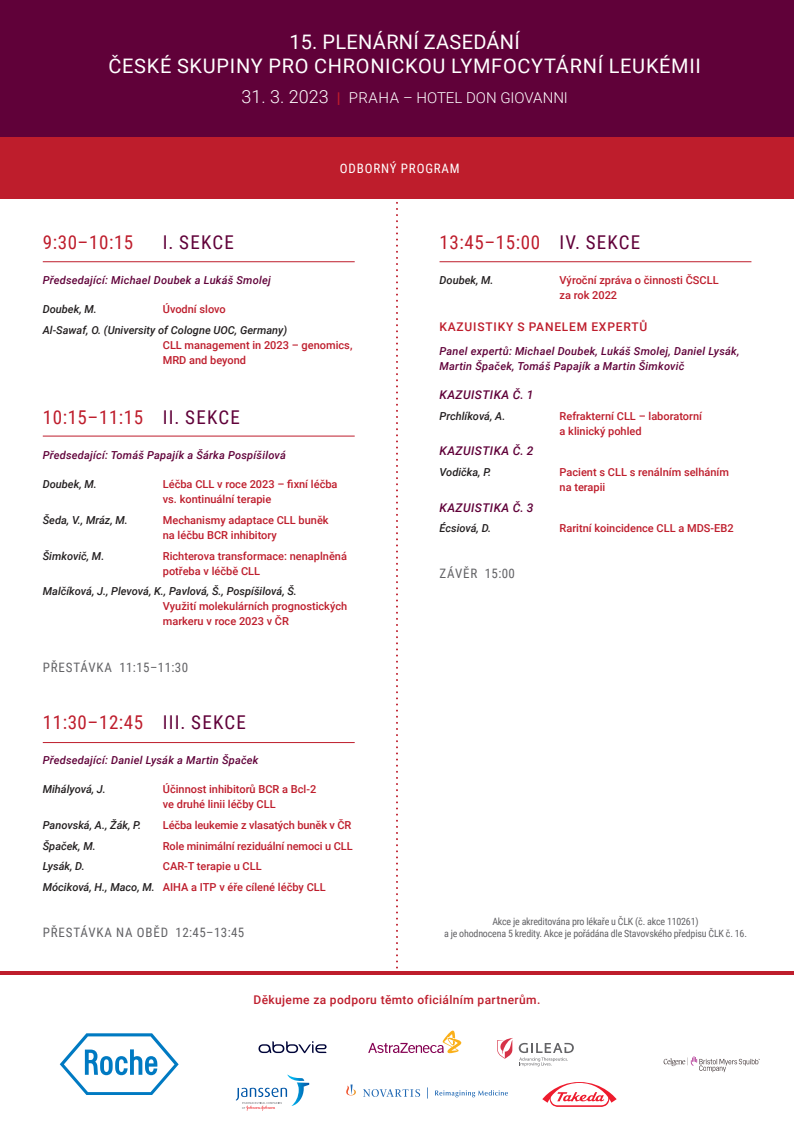
<style>
.page{position:relative;width:794px;height:1134px;background:#fff}
.page>*{position:absolute;margin:0;border:0;box-sizing:border-box;transform-origin:0 0}
.t1{font:20px/24px "Roboto";letter-spacing:.035em;color:#fff;text-align:center}
.blok{font:19px "Roboto Condensed";letter-spacing:.05em;color:#be1d2c}
.blok-2{font:19px "Roboto Condensed";letter-spacing:.065em;color:#600139}
.t2{font:300 15px "Roboto";color:#fff}
.prestavka{font:13px "Roboto Condensed";letter-spacing:.045em;color:#636366}
.prestavka-2{font:13px "Roboto Condensed";letter-spacing:.065em;color:#636366}
.blok-3{font:13px "Roboto Condensed";letter-spacing:.065em;color:#fff}
.blok-4{font:500 12px "Roboto";letter-spacing:.03em;color:#be1d2c}
.text{font:italic 500 12px "Roboto";letter-spacing:.035em;color:#600139}
.blok-5{font:500 12px "Roboto";letter-spacing:.065em;color:#be1d2c}
.text-2{font:500 11px/15px "Roboto";color:#be1d2c}
.text-3{font:italic 500 11px/15px "Roboto";color:#231f20}
.predsedajici{font:italic 500 11px/15px "Roboto";letter-spacing:.02em;color:#600139}
.t3{font:10px "Roboto Condensed";letter-spacing:-.02em;color:#636366}
.s1{font-size:18px}
.s2{font-family:"Roboto Condensed";font-weight:700;color:#be1d2c}
.s3{font-style:normal;color:#be1d2c}
.s4{color:#600139}
.s5{font-style:italic;color:#231f20}
</style>
<div class="page">
<svg style="left:396px;top:201px;width:2px;height:768px"></svg>
<hr style="left:0;top:971px;width:794px;height:4px;background:#be1d2c">
<div style="left:0;top:0;width:794px;height:137px;background:#600139"></div>
<svg style="left:60px;top:1033px;width:119px;height:62px"></svg>
<div style="left:0;top:137px;width:794px;height:62px;background:#be1d2c"></div>
<svg style="left:497px;top:1038px;width:16px;height:20px"></svg>
<svg style="left:519px;top:1043px;width:55px;height:23px"></svg>
<svg style="left:258px;top:1041px;width:68px;height:12px"></svg>
<svg style="left:368px;top:1030px;width:94px;height:23px"></svg>
<svg style="left:236px;top:1074px;width:73px;height:37px"></svg>
<svg style="left:542px;top:1082px;width:74px;height:24px"></svg>
<svg style="left:435px;top:1090px;width:73px;height:7px"></svg>
<svg style="left:346px;top:1084px;width:10px;height:11px"></svg>
<svg style="left:363px;top:1089px;width:57px;height:8px"></svg>
<hr style="left:43px;top:261px;width:312px;height:1px;background:#be1d2c">
<hr style="left:43px;top:436px;width:312px;height:1px;background:#be1d2c">
<hr style="left:43px;top:742px;width:312px;height:1px;background:#be1d2c">
<hr style="left:439px;top:261px;width:312px;height:1px;background:#be1d2c">
<svg style="left:663px;top:1056px;width:97px;height:16px"></svg>
<p class="t1" style="left:108px;top:29px;width:594px">15. PLENÁRNÍ ZASEDÁNÍ<br>ČESKÉ SKUPINY PRO CHRONICKOU LYMFOCYTÁRNÍ LEUKÉMII</p>
<p class="t2" style="left:242px;top:87px;width:328px"><span class="s1">31. 3. 2023</span> <span class="s2">|</span> PRAHA – HOTEL DON GIOVANNI</p>
<p class="blok-3" style="left:340px;top:159px;width:121px">ODBORNÝ PROGRAM</p>
<p class="blok" style="left:43px;top:229px;width:92px">9:30–10:15</p>
<p class="blok-2" style="left:163px;top:229px;width:72px">I. SEKCE</p>
<p class="predsedajici" style="left:43px;top:272px;width:230px">Předsedající: Michael Doubek a Lukáš Smolej</p>
<p class="text-3" style="left:43px;top:302px;width:56px">Doubek, M.</p>
<p class="text-2" style="left:163px;top:302px;width:65px">Úvodní slovo</p>
<p class="text-3" style="left:163px;top:322px;width:191px;text-indent:-120px">Al-Sawaf, O. (University of Cologne UOC, Germany)<br><span class="s3">CLL management in 2023 – genomics,<br>MRD and beyond</span></p>
<p class="blok" style="left:43px;top:404px;width:198px">10:15–11:15 <span class="s4">II. SEKCE</span></p>
<p class="predsedajici" style="left:43px;top:447px;width:245px">Předsedající: Tomáš Papajík a Šárka Pospíšilová</p>
<p class="text-3" style="left:43px;top:477px;width:56px">Doubek, M.</p>
<p class="text-2" style="left:163px;top:477px;width:176px">Léčba CLL v roce 2023 – fixní léčba vs. kontinuální terapie</p>
<p class="text-3" style="left:43px;top:512px;width:87px">Šeda, V., Mráz, M.</p>
<p class="text-2" style="left:163px;top:512px;width:167px">Mechanismy adaptace CLL buněk na léčbu BCR inhibitory</p>
<p class="text-3" style="left:43px;top:548px;width:63px">Šimkovič, M.</p>
<p class="text-2" style="left:163px;top:548px;width:186px">Richterova transformace: nenaplněná potřeba v léčbě CLL</p>
<p class="text-2" style="left:163px;top:584px;width:186px;text-indent:-120px"><span class="s5">Malčíková, J., Plevová, K., Pavlová, Š., Pospíšilová, Š.<br></span>Využití molekulárních prognostických markeru v roce 2023 v ČR</p>
<p class="prestavka" style="left:43px;top:658px;width:147px">PŘESTÁVKA 11:15–11:30</p>
<p class="blok" style="left:43px;top:709px;width:204px">11:30–12:45 <span class="s4">III. SEKCE</span></p>
<p class="predsedajici" style="left:43px;top:752px;width:217px">Předsedající: Daniel Lysák a Martin Špaček</p>
<p class="text-3" style="left:43px;top:781px;width:65px">Mihályová, J.</p>
<p class="text-2" style="left:163px;top:781px;width:155px">Účinnost inhibitorů BCR a Bcl-2 ve druhé linii léčby CLL</p>
<p class="text-3" style="left:43px;top:817px;width:100px">Panovská, A., Žák, P.</p>
<p class="text-2" style="left:163px;top:817px;width:190px">Léčba leukemie z vlasatých buněk v ČR</p>
<p class="text-3" style="left:43px;top:838px;width:54px">Špaček, M.</p>
<p class="text-2" style="left:163px;top:838px;width:191px">Role minimální reziduální nemoci u CLL</p>
<p class="text-3" style="left:43px;top:858px;width:43px">Lysák, D.</p>
<p class="text-2" style="left:163px;top:858px;width:100px">CAR-T terapie u CLL</p>
<p class="text-2" style="left:43px;top:879px;width:284px"><span class="s5">Móciková, H., Maco, M.</span> AIHA a ITP v éře cílené léčby CLL</p>
<p class="prestavka-2" style="left:43px;top:923px;width:203px">PŘESTÁVKA NA OBĚD 12:45–13:45</p>
<p class="blok" style="left:439px;top:229px;width:202px">13:45–15:00 <span class="s4">IV. SEKCE</span></p>
<p class="text-3" style="left:439px;top:272px;width:56px">Doubek, M.</p>
<p class="text-2" style="left:559px;top:272px;width:161px">Výroční zpráva o činnosti ČSCLL za rok 2022</p>
<p class="blok-5" style="left:439px;top:318px;width:209px">KAZUISTIKY S PANELEM EXPERTŮ</p>
<p class="predsedajici" style="left:439px;top:343px;width:301px">Panel expertů: Michael Doubek, Lukáš Smolej, Daniel Lysák,<br>Martin Špaček, Tomáš Papajík a Martin Šimkovič</p>
<p class="text" style="left:439px;top:386px;width:96px">KAZUISTIKA Č. 1</p>
<p class="text-3" style="left:439px;top:408px;width:67px">Prchlíková, A.</p>
<p class="text-2" style="left:559px;top:408px;width:144px">Refrakterní CLL – laboratorní a klinický pohled</p>
<p class="text" style="left:439px;top:443px;width:96px">KAZUISTIKA Č. 2</p>
<p class="text-3" style="left:439px;top:464px;width:53px">Vodička, P.</p>
<p class="text-2" style="left:559px;top:464px;width:171px">Pacient s CLL s renálním selháním na terapii</p>
<p class="text" style="left:439px;top:499px;width:96px">KAZUISTIKA Č. 3</p>
<p class="text-3" style="left:439px;top:520px;width:53px">Écsiová, D.</p>
<p class="text-2" style="left:559px;top:520px;width:175px">Raritní koincidence CLL a MDS-EB2</p>
<p class="prestavka" style="left:439px;top:565px;width:77px">ZÁVĚR 15:00</p>
<p class="t3" style="left:492px;top:914px;width:208px">Akce je akreditována pro lékaře u ČLK (č. akce 110261)</p>
<p class="t3" style="left:444px;top:926px;width:304px">a je ohodnocena 5 kredity. Akce je pořádána dle Stavovského předpisu ČLK č. 16.</p>
<p class="blok-4" style="left:253px;top:991px;width:288px">Děkujeme za podporu těmto oficiálním partnerům.</p>
</div>
